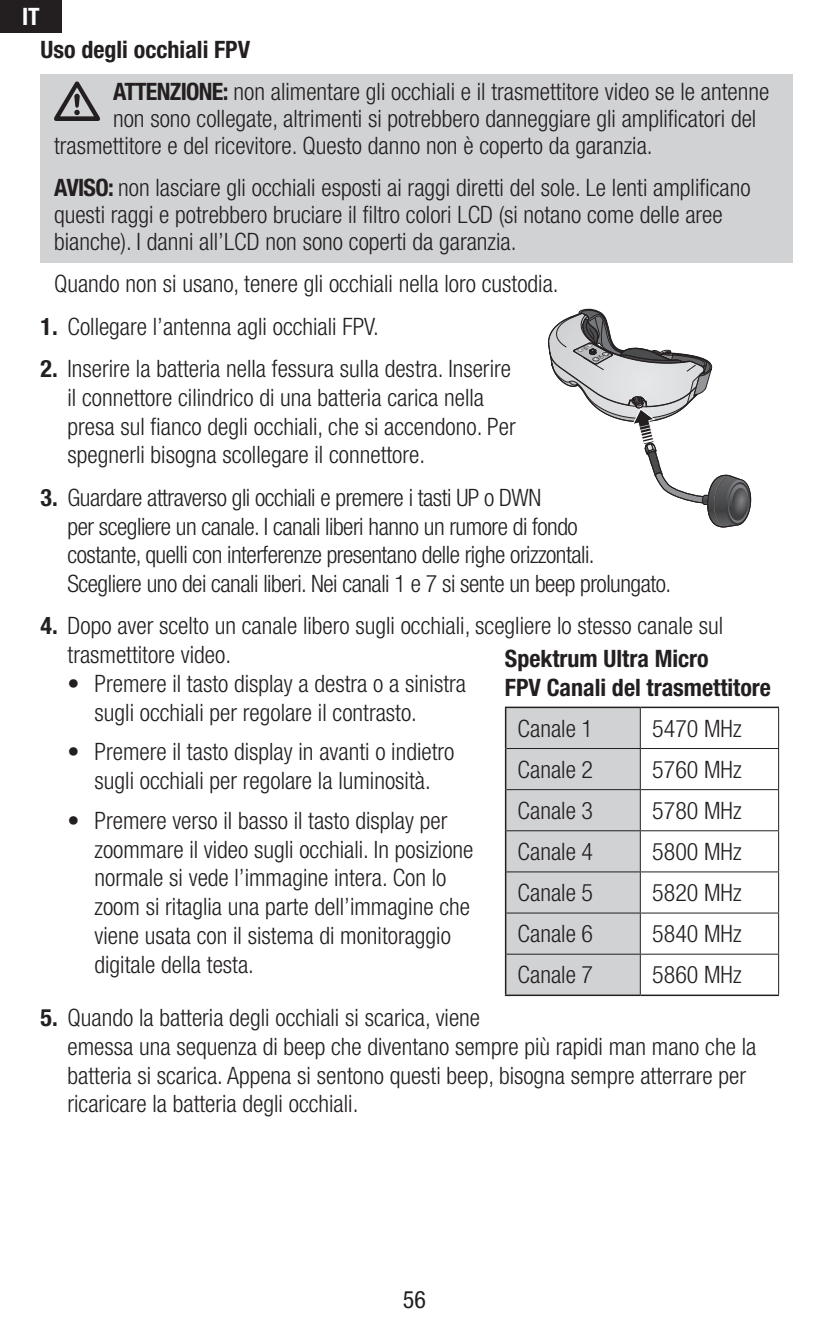
<style>
.page{position:relative;width:824px;height:1323px;background:#fff}
.page>*{position:absolute;margin:0;border:0;box-sizing:border-box;transform-origin:0 0}
.t1{font:300 condensed 24px/28.8px "Helvetica Neue LT Std";color:#231f20}
.t2{font:300 condensed 24px/28.8px "Helvetica Neue LT Std";letter-spacing:-.02em;color:#231f20}
.t3{font:700 condensed 24px/28.8px "Helvetica Neue LT Std";color:#231f20}
.t4{font:700 condensed 24px "Helvetica Neue LT Std";color:#fff}
.t5{font:condensed 24px "Helvetica Neue LT Std";color:#231f20}
.s1{font-weight:700}
</style>
<div class="page">
<div style="left:0;top:0;width:62px;height:33px;background:#231f20"></div>
<div style="left:40px;top:74px;width:753px;height:189px;background:#d1d2d4"></div>
<div style="left:506px;top:708px;width:133px;height:287px;background:#d1d2d4"></div>
<hr style="left:506px;top:748px;width:134px;height:1px;background:#231f20">
<hr style="left:640px;top:748px;width:139px;height:1px;background:#231f20">
<hr style="left:506px;top:789px;width:134px;height:1px;background:#231f20">
<hr style="left:640px;top:789px;width:139px;height:1px;background:#231f20">
<hr style="left:506px;top:830px;width:134px;height:1px;background:#231f20">
<hr style="left:640px;top:830px;width:139px;height:1px;background:#231f20">
<hr style="left:506px;top:871px;width:134px;height:1px;background:#231f20">
<hr style="left:640px;top:871px;width:139px;height:1px;background:#231f20">
<hr style="left:506px;top:913px;width:134px;height:1px;background:#231f20">
<hr style="left:640px;top:913px;width:139px;height:1px;background:#231f20">
<hr style="left:506px;top:954px;width:134px;height:1px;background:#231f20">
<hr style="left:640px;top:954px;width:139px;height:1px;background:#231f20">
<hr style="left:639px;top:708px;width:1px;height:40px;background:#231f20">
<hr style="left:778px;top:708px;width:1px;height:40px;background:#231f20">
<hr style="left:639px;top:749px;width:1px;height:40px;background:#231f20">
<hr style="left:778px;top:749px;width:1px;height:40px;background:#231f20">
<hr style="left:639px;top:790px;width:1px;height:40px;background:#231f20">
<hr style="left:778px;top:790px;width:1px;height:40px;background:#231f20">
<hr style="left:639px;top:831px;width:1px;height:41px;background:#231f20">
<hr style="left:778px;top:831px;width:1px;height:41px;background:#231f20">
<hr style="left:639px;top:872px;width:1px;height:41px;background:#231f20">
<hr style="left:778px;top:872px;width:1px;height:41px;background:#231f20">
<hr style="left:639px;top:913px;width:1px;height:41px;background:#231f20">
<hr style="left:778px;top:913px;width:1px;height:41px;background:#231f20">
<hr style="left:639px;top:955px;width:1px;height:40px;background:#231f20">
<hr style="left:778px;top:955px;width:1px;height:40px;background:#231f20">
<hr style="left:505px;top:708px;width:1px;height:41px;background:#231f20">
<hr style="left:505px;top:749px;width:1px;height:41px;background:#231f20">
<hr style="left:505px;top:790px;width:1px;height:41px;background:#231f20">
<hr style="left:505px;top:831px;width:1px;height:41px;background:#231f20">
<hr style="left:505px;top:872px;width:1px;height:41px;background:#231f20">
<hr style="left:505px;top:913px;width:1px;height:41px;background:#231f20">
<hr style="left:505px;top:954px;width:1px;height:41px;background:#231f20">
<hr style="left:505px;top:995px;width:135px;height:1px;background:#231f20">
<hr style="left:640px;top:995px;width:139px;height:1px;background:#231f20">
<hr style="left:505px;top:707px;width:135px;height:1px;background:#231f20">
<hr style="left:640px;top:707px;width:139px;height:1px;background:#231f20">
<svg style="left:548px;top:308px;width:204px;height:220px"></svg>
<svg style="left:54px;top:81px;width:45px;height:40px"></svg>
<p class="t4" style="left:22px;top:2px;width:19px">IT</p>
<p class="t1" style="left:113px;top:28px;width:657px;line-height:42.3px;text-indent:-72px"><span class="s1">Uso degli occhiali FPV<br>ATTENZIONE:</span> non alimentare gli occhiali e il trasmettitore video se le antenne</p>
<p class="t1" style="left:54px;top:105px;width:703px;line-height:27px;text-indent:59px">non sono collegate, altrimenti si potrebbero danneggiare gli amplificatori del trasmettitore e del ricevitore. Questo danno non è coperto da garanzia.</p>
<p class="t1" style="left:54px;top:174px;width:698px;line-height:27px"><span class="s1">AVISO:</span> non lasciare gli occhiali esposti ai raggi diretti del sole. Le lenti amplificano questi raggi e potrebbero bruciare il filtro colori LCD (si notano come delle aree bianche). I danni all’LCD non sono coperti da garanzia.</p>
<p class="t1" style="left:54px;top:269px;width:506px">Quando non si usano, tenere gli occhiali nella loro custodia.</p>
<p class="t1" style="left:41px;top:312px;width:340px"><span class="s1">1.</span> Collegare l’antenna agli occhiali FPV.</p>
<p class="t1" style="left:68px;top:354px;width:449px;text-indent:-27px"><span class="s1">2.</span> Inserire la batteria nella fessura sulla destra. Inserire il connettore cilindrico di una batteria carica nella presa sul fianco degli occhiali, che si accendono. Per spegnerli bisogna scollegare il connettore.</p>
<p class="t2" style="left:68px;top:483px;width:605px;text-indent:-27px"><span class="s1">3.</span> Guardare attraverso gli occhiali e premere i tasti UP o DWN<br>per scegliere un canale. I canali liberi hanno un rumore di fondo<br>costante, quelli con interferenze presentano delle righe orizzontali.<br>Scegliere uno dei canali liberi. Nei canali 1 e 7 si sente un beep prolungato.</p>
<p class="t1" style="left:68px;top:611px;width:657px;text-indent:-27px"><span class="s1">4.</span> Dopo aver scelto un canale libero sugli occhiali, scegliere lo stesso canale sul trasmettitore video.</p>
<p class="t1" style="left:95px;top:669px;width:373px;text-indent:-27px">• Premere il tasto display a destra o a sinistra sugli occhiali per regolare il contrasto.</p>
<p class="t1" style="left:68px;top:737px;width:388px;text-align:center">• Premere il tasto display in avanti o indietro sugli occhiali per regolare la luminosità.</p>
<p class="t1" style="left:95px;top:806px;width:380px;text-indent:-27px">• Premere verso il basso il tasto display per zoommare il video sugli occhiali. In posizione normale si vede l’immagine intera. Con lo zoom si ritaglia una parte dell’immagine che viene usata con il sistema di monitoraggio digitale della testa.</p>
<p class="t1" style="left:68px;top:1003px;width:690px;text-indent:-27px"><span class="s1">5.</span> Quando la batteria degli occhiali si scarica, viene<br>emessa una sequenza di beep che diventano sempre più rapidi man mano che la batteria si scarica. Appena si sentono questi beep, bisogna sempre atterrare per ricaricare la batteria degli occhiali.</p>
<p class="t3" style="left:505px;top:644px;width:267px">Spektrum Ultra Micro<br>FPV Canali del trasmettitore</p>
<p class="t1" style="left:517px;top:713px;width:77px">Canale 1</p>
<p class="t1" style="left:652px;top:713px;width:91px">5470 MHz</p>
<p class="t1" style="left:517px;top:755px;width:77px">Canale 2</p>
<p class="t1" style="left:652px;top:755px;width:91px">5760 MHz</p>
<p class="t1" style="left:517px;top:796px;width:77px">Canale 3</p>
<p class="t1" style="left:652px;top:796px;width:91px">5780 MHz</p>
<p class="t1" style="left:517px;top:837px;width:77px">Canale 4</p>
<p class="t1" style="left:652px;top:837px;width:91px">5800 MHz</p>
<p class="t1" style="left:517px;top:878px;width:77px">Canale 5</p>
<p class="t1" style="left:652px;top:878px;width:91px">5820 MHz</p>
<p class="t1" style="left:517px;top:919px;width:77px">Canale 6</p>
<p class="t1" style="left:652px;top:919px;width:91px">5840 MHz</p>
<p class="t1" style="left:517px;top:960px;width:77px">Canale 7</p>
<p class="t1" style="left:652px;top:960px;width:91px">5860 MHz</p>
<p class="t5" style="left:403px;top:1285px;width:25px">56</p>
</div>
